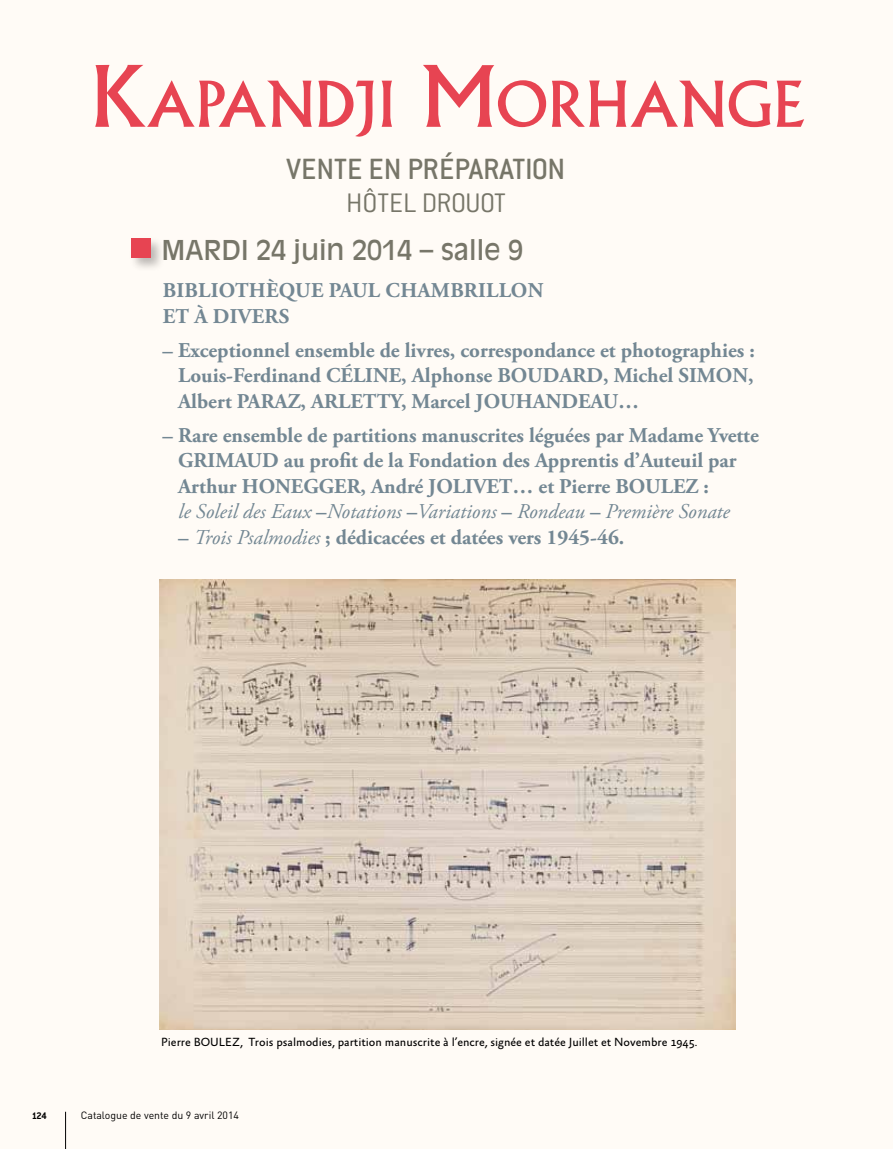
<style>
.page{position:relative;width:893px;height:1149px;background:#fff}
.page>*{position:absolute;margin:0;border:0;box-sizing:border-box;transform-origin:0 0}
.t1{font:61.5px "Albertus";color:#e74452}
.t2{font:500 32.1px "Conduit ITC";color:#777669}
.t3{font:300 29.4px "Conduit ITC";letter-spacing:-.015em;color:#777669}
.t4{font:27px "Antique Olive";color:#777669}
.t5{font:700 21px/25.5px "Adobe Garamond Pro";color:#738793;text-align:justify}
.t6{font:12px "Absara Sans";color:#000}
.t7{font:10.5px "DIN";color:#000}
.t8{font:700 10.5px "Conduit ITC";color:#000}
.s1{font-size:82.5px}
.s2{font-weight:400;font-style:italic}
</style>
<div class="page">
<div style="left:0;top:0;width:893px;height:1148px;background:#fffbf6"></div>
<div style="left:130px;top:236px;width:35px;height:36px;background:#000;opacity:.27"></div>
<div style="left:132px;top:238px;width:19px;height:19px;background:#e74452"></div>
<hr style="left:65px;top:1111px;width:1px;height:37px;background:#000">
<img style="left:160px;top:579px;width:575px;height:450px">
<h1 class="t1" style="left:90px;top:69px;width:716px"><span class="s1">K</span>APANDJI <span class="s1">M</span>ORHANGE</h1>
<h2 class="t2" style="left:287px;top:151px;width:280px">VENTE EN PRÉPARATION</h2>
<h3 class="t3" style="left:346px;top:187px;width:161px">HÔTEL DROUOT</h3>
<p class="t4" style="left:162px;top:234px;width:363px">Mardi 24 juin 2014 – salle 9</p>
<p class="t5" style="left:163px;top:278px;width:28px">Bibliothèque</p>
<p class="t5" style="left:329px;top:278px;width:26px">Paul</p>
<p class="t5" style="left:386px;top:278px;width:159px">CHAMBRILLON</p>
<p class="t5" style="left:163px;top:303px;width:64px">et à divers</p>
<p class="t5" style="left:178px;top:337px;width:578px;text-indent:-16px">– Exceptionnel ensemble de livres, correspondance et photographies :<br>Louis-Ferdinand CÉLINE, Alphonse BOUDARD, Michel SIMON, Albert PARAZ, ARLETTY, Marcel JOUHANDEAU…</p>
<p class="t5" style="left:178px;top:422px;width:582px;text-align:left;text-indent:-16px">– Rare ensemble de partitions manuscrites léguées par Madame Yvette GRIMAUD au profit de la Fondation des Apprentis d’Auteuil par Arthur HONEGGER, André JOLIVET… et Pierre BOULEZ :<br><span class="s2">le Soleil des Eaux</span> –<span class="s2">Notations</span> –<span class="s2">Variations</span> – <span class="s2">Rondeau</span> – <span class="s2">Première Sonate</span></p>
<p class="t5" style="left:178px;top:524px;width:448px">– <span class="s2">Trois Psalmodies</span> ; dédicacées et datées vers 1945-46.</p>
<p class="t6" style="left:161px;top:1034px;width:538px">Pierre BOULEZ, Trois psalmodies, partition manuscrite à l’encre, signée et datée Juillet et Novembre 1945.</p>
<p class="t8" style="left:32px;top:1108px;width:16px">124</p>
<p class="t7" style="left:81px;top:1108px;width:160px">Catalogue de vente du 9 avril 2014</p>
</div>
